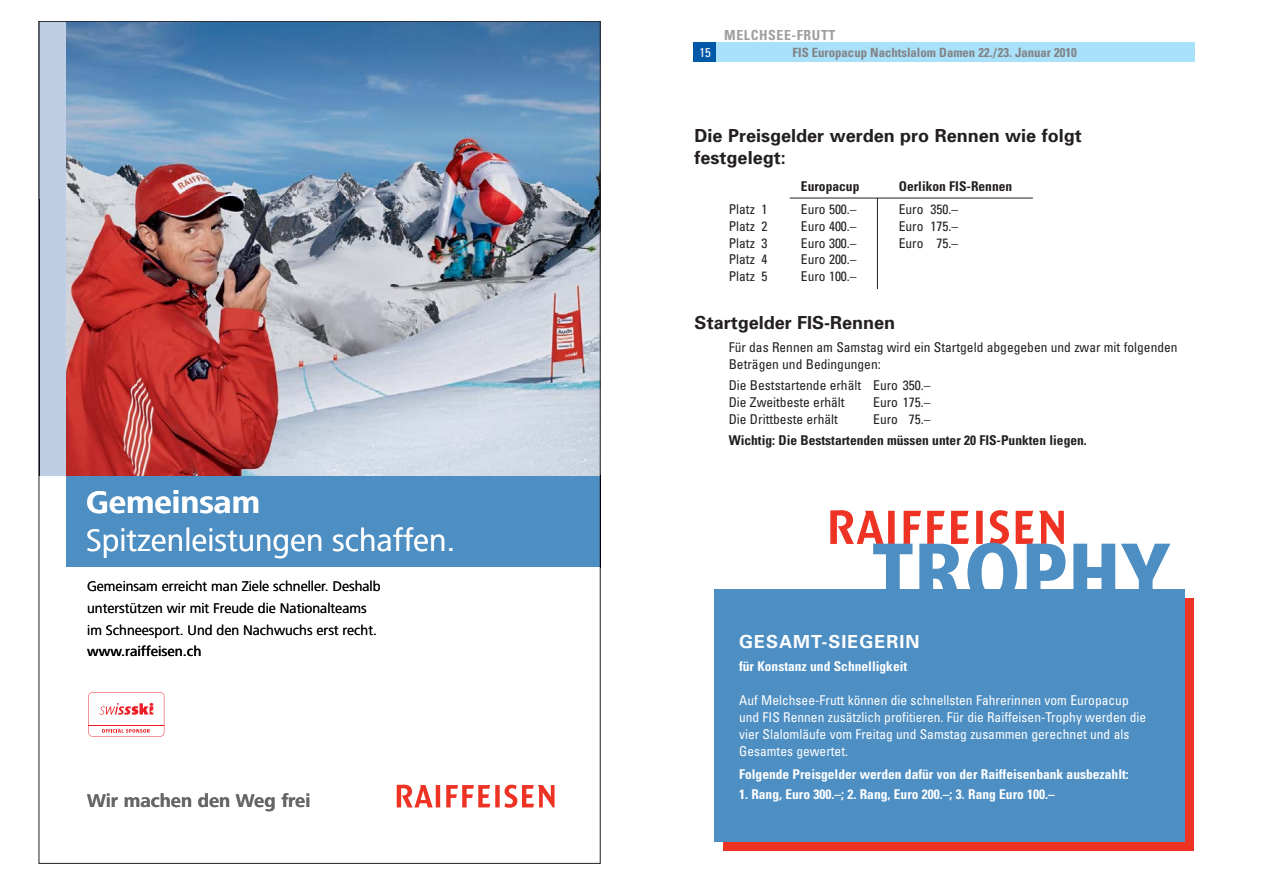
<style>
.page{position:relative;width:1263px;height:893px;background:#fff}
.page>*{position:absolute;margin:0;border:0;box-sizing:border-box;transform-origin:0 0}
.t1{font:900 condensed 84px "Frutiger";color:#4d8ec3}
.t2{font:32.4px "Frutiger Next LT Regular+KSJDOO";color:#fff}
.t3{font:32.4px "Frutiger Next LT Bold+QPDMMS";color:#fff}
.t4{font:19.05px "Frutiger Next LT Bold+QPDMMS";color:#666}
.t5{font:700 18px/21.6px "Univers";color:#231f20}
.t6{font:700 18px "Univers";letter-spacing:.055em;color:#fff}
.t7{font:14.4px "Frutiger Next LT Regular+KSJDOO";color:#000}
.t8{font:14.4px "Frutiger Next LT Medium+NCSSVR";color:#000}
.t9{font:700 condensed 13.8px "Univers";letter-spacing:.045em;color:#9d9fa1}
.t10{font:condensed 13.5px/16.8px "Univers";color:#231f20}
.t11{font:condensed 13.5px/16.8px "Univers";color:#fff}
.t12{font:700 condensed 13.5px "Univers";color:#fff}
.t13{font:700 condensed 13.5px "Univers";color:#231f20}
.t14{font:700 condensed 12.75px "Univers";color:#808285}
.t15{font:condensed 12.75px "Univers";color:#fff}
</style>
<div class="page">
<div style="left:723px;top:598px;width:471px;height:253px;background:#ee3224"></div>
<div style="left:693px;top:43px;width:24px;height:19px;background:#0058a9"></div>
<div style="left:717px;top:43px;width:478px;height:19px;background:#aae1fa"></div>
<hr style="left:790px;top:198px;width:243px;height:1px;background:#231f20">
<hr style="left:877px;top:198px;width:1px;height:91px;background:#231f20">
<div style="left:67px;top:472px;width:533px;height:95px;background:#4d8ec3"></div>
<div style="left:39px;top:21px;width:33px;height:454px;background:#bdcee5"></div>
<img style="left:67px;top:23px;width:531px;height:452px">
<svg style="left:397px;top:785px;width:157px;height:23px"></svg>
<hr style="left:39px;top:22px;width:1px;height:178px;background:#0f111b">
<svg style="left:39px;top:21px;width:27px;height:1px"></svg>
<hr style="left:39px;top:200px;width:1px;height:221px;background:#0f111b">
<hr style="left:39px;top:421px;width:1px;height:55px;background:#0f111b">
<hr style="left:600px;top:476px;width:1px;height:92px;background:#000012">
<svg style="left:88px;top:692px;width:77px;height:45px"></svg>
<hr style="left:89px;top:725px;width:75px;height:1px;background:#ed1c24">
<div style="left:714px;top:589px;width:470px;height:252px;background:#4d8ec3"></div>
<svg style="left:830px;top:510px;width:234px;height:34px"></svg>
<h2 class="t3" style="left:86px;top:491px;width:175px">Gemeinsam</h2>
<h2 class="t2" style="left:86px;top:529px;width:371px">Spitzenleistungen schaffen.</h2>
<p class="t7" style="left:87px;top:581px;width:295px">Gemeinsam erreicht man Ziele schneller. Deshalb</p>
<p class="t7" style="left:87px;top:603px;width:281px">unterstützen wir mit Freude die Nationalteams</p>
<p class="t7" style="left:87px;top:625px;width:291px">im Schneesport. Und den Nachwuchs erst recht.</p>
<p class="t8" style="left:87px;top:643px;width:116px">www.raiffeisen.ch</p>
<h3 class="t4" style="left:87px;top:794px;width:225px">Wir machen den Weg frei</h3>
<p class="t15" style="left:699px;top:48px;width:13px">15</p>
<p class="t9" style="left:724px;top:30px;width:113px">MELCHSEE-FRUTT</p>
<p class="t14" style="left:792px;top:48px;width:286px">FIS Europacup Nachtslalom Damen 22./23. Januar 2010</p>
<h3 class="t5" style="left:695px;top:127px;width:389px">Die Preisgelder werden pro Rennen wie folgt festgelegt:</h3>
<p class="t13" style="left:801px;top:181px;width:60px">Europacup</p>
<p class="t13" style="left:899px;top:181px;width:115px">Oerlikon FIS-Rennen</p>
<p class="t10" style="left:729px;top:202px;width:40px">Platz 1</p>
<p class="t10" style="left:801px;top:202px;width:57px">Euro 500.–</p>
<p class="t10" style="left:899px;top:202px;width:61px">Euro 350.–</p>
<p class="t10" style="left:729px;top:219px;width:40px">Platz 2</p>
<p class="t10" style="left:801px;top:219px;width:57px">Euro 400.–</p>
<p class="t10" style="left:899px;top:219px;width:61px">Euro 175.–</p>
<p class="t10" style="left:729px;top:236px;width:40px">Platz 3</p>
<p class="t10" style="left:801px;top:236px;width:57px">Euro 300.–</p>
<p class="t10" style="left:899px;top:236px;width:61px">Euro 75.–</p>
<p class="t10" style="left:729px;top:252px;width:40px">Platz 4</p>
<p class="t10" style="left:801px;top:252px;width:57px">Euro 200.–</p>
<p class="t10" style="left:729px;top:269px;width:40px">Platz 5</p>
<p class="t10" style="left:801px;top:269px;width:57px">Euro 100.–</p>
<h3 class="t5" style="left:695px;top:314px;width:202px">Startgelder FIS-Rennen</h3>
<p class="t10" style="left:729px;top:340px;width:450px">Für das Rennen am Samstag wird ein Startgeld abgegeben und zwar mit folgenden<br>Beträgen und Bedingungen:</p>
<p class="t10" style="left:729px;top:378px;width:203px">Die Beststartende erhält Euro 350.–<br>Die Zweitbeste erhält</p>
<p class="t10" style="left:873px;top:395px;width:59px">Euro 175.–</p>
<p class="t10" style="left:729px;top:412px;width:111px">Die Drittbeste erhält</p>
<p class="t10" style="left:873px;top:412px;width:59px">Euro 75.–</p>
<p class="t13" style="left:729px;top:435px;width:360px">Wichtig: Die Beststartenden müssen unter 20 FIS-Punkten liegen.</p>
<h1 class="t1" style="left:872px;top:539px;width:300px">TROPHY</h1>
<h3 class="t6" style="left:739px;top:635px;width:182px">GESAMT-SIEGERIN</h3>
<p class="t12" style="left:739px;top:662px;width:170px">für Konstanz und Schnelligkeit</p>
<p class="t11" style="left:739px;top:693px;width:409px">Auf Melchsee-Frutt können die schnellsten Fahrerinnen vom Europacup und FIS Rennen zusätzlich profitieren. Für die Raiffeisen-Trophy werden die vier Slalomläufe vom Freitag und Samstag zusammen gerechnet und als Gesamtes gewertet.</p>
<p class="t12" style="left:739px;top:769px;width:391px">Folgende Preisgelder werden dafür von der Raiffeisenbank ausbezahlt:</p>
<p class="t12" style="left:739px;top:789px;width:317px">1. Rang, Euro 300.–; 2. Rang, Euro 200.–; 3. Rang Euro 100.–</p>
</div>
